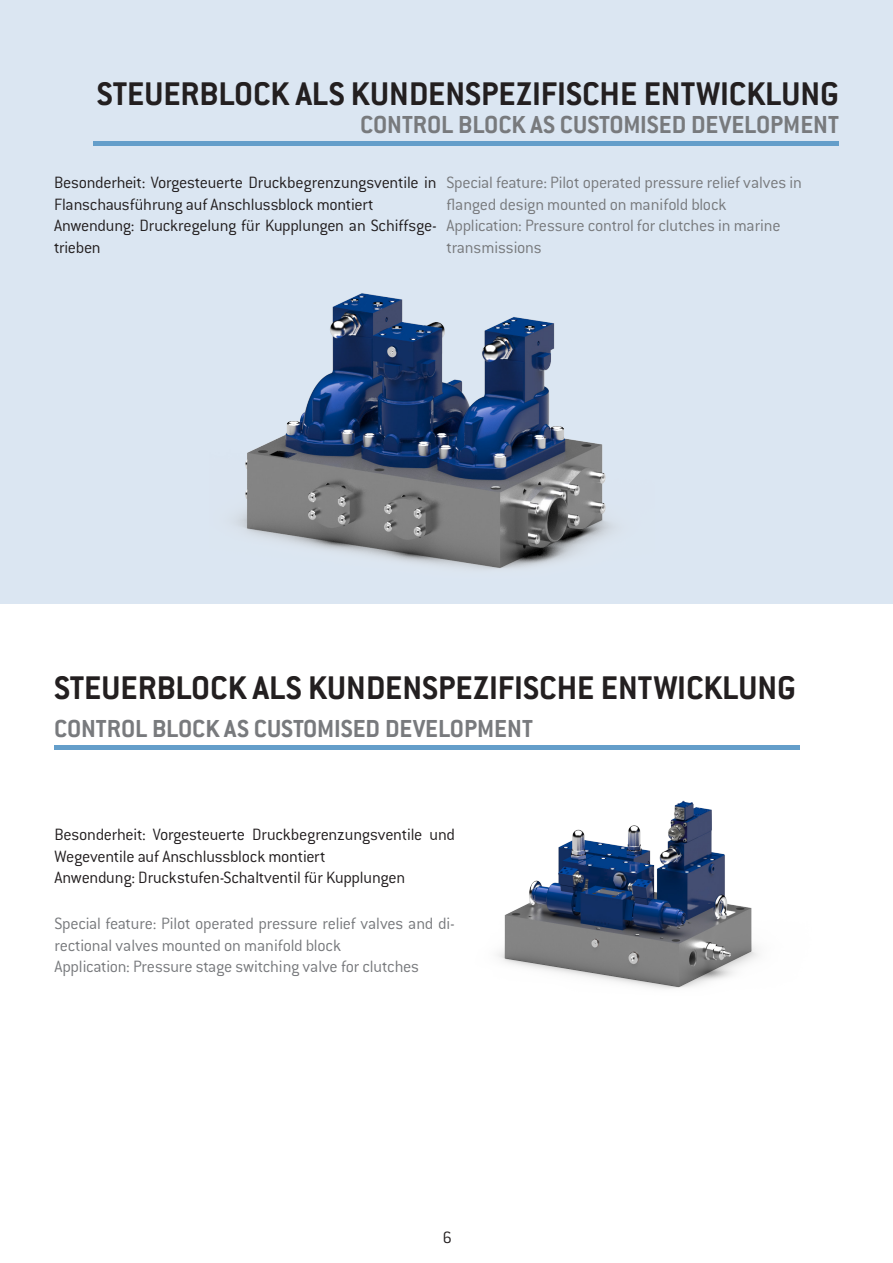
<style>
.page{position:relative;width:893px;height:1263px;background:#fff}
.page>*{position:absolute;margin:0;border:0;box-sizing:border-box;transform-origin:0 0}
.Überschrift_1{font:700 36px "Conduit ITC";color:#231f20}
.Überschrift_2{font:700 27px "Conduit ITC";color:#787a7d}
.Absatzformat_1{font:300 18px/21.6px "Conduit ITC";letter-spacing:-.015em;color:#787a7d}
.t1{font:300 18px/21.6px "Conduit ITC";letter-spacing:-.015em;color:#231f20}
</style>
<div class="page">
<hr style="left:892px;top:604px;width:1px;height:659px;background:#dbe6f2">
<div style="left:0;top:0;width:893px;height:604px;background:#dbe6f2"></div>
<div style="left:94px;top:141px;width:745px;height:5px;background:#649eca"></div>
<img style="left:234px;top:293px;width:381px;height:277px">
<hr style="left:54px;top:745px;width:746px;height:4px;background:#649eca">
<img style="left:498px;top:800px;width:260px;height:189px">
<p class="Überschrift_1" style="left:97px;top:73px;width:743px">STEUERBLOCK ALS KUNDENSPEZIFISCHE ENTWICKLUNG</p>
<p class="Überschrift_2" style="left:360px;top:109px;width:480px">CONTROL BLOCK AS CUSTOMISED DEVELOPMENT</p>
<p class="t1" style="left:54px;top:172px;width:384px">Besonderheit: Vorgesteuerte Druckbegrenzungsventile in<br>Flanschausführung auf Anschlussblock montiert</p>
<p class="t1" style="left:54px;top:215px;width:384px">Anwendung: Druckregelung für Kupplungen an Schiffsge&shy;trieben</p>
<p class="Absatzformat_1" style="left:446px;top:172px;width:357px">Special feature: Pilot operated pressure relief valves in flanged design mounted on manifold block</p>
<p class="Absatzformat_1" style="left:446px;top:215px;width:336px">Application: Pressure control for clutches in marine</p>
<p class="Absatzformat_1" style="left:446px;top:237px;width:97px">transmissions</p>
<p class="Überschrift_1" style="left:54px;top:667px;width:743px">STEUERBLOCK ALS KUNDENSPEZIFISCHE ENTWICKLUNG</p>
<p class="Überschrift_2" style="left:54px;top:713px;width:480px">CONTROL BLOCK AS CUSTOMISED DEVELOPMENT</p>
<p class="t1" style="left:54px;top:823px;width:402px">Besonderheit: Vorgesteuerte Druckbegrenzungsventile und<br>Wegeventile auf Anschlussblock montiert</p>
<p class="t1" style="left:54px;top:867px;width:352px">Anwendung: Druckstufen-Schaltventil für Kupplungen</p>
<p class="Absatzformat_1" style="left:54px;top:913px;width:402px">Special feature: Pilot operated pressure relief valves and di&shy;rectional valves mounted on manifold block</p>
<p class="Absatzformat_1" style="left:54px;top:956px;width:366px">Application: Pressure stage switching valve for clutches</p>
<p class="t1" style="left:443px;top:1226px;width:11px">6</p>
</div>
